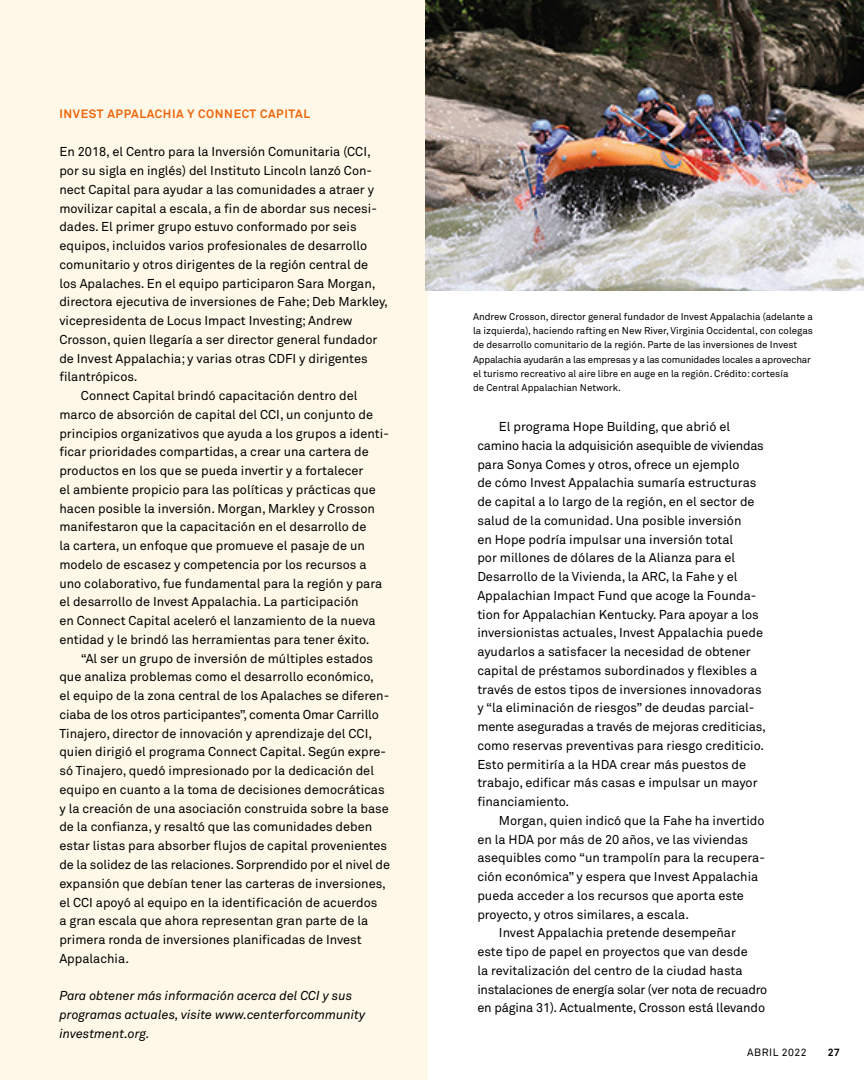
<style>
.page{position:relative;width:864px;height:1080px;background:#fff}
.page>*{position:absolute;margin:0;border:0;box-sizing:border-box;transform-origin:0 0}
.t1{font:12.75px/18.8px "Akkurat Pro";color:#000}
.t2{font:italic 12.75px/18.8px "Akkurat Pro";color:#000}
.t3{font:12.75px "Akkurat Pro";letter-spacing:-.02em;color:#000}
.t4{font:700 12px "Akkurat Pro";letter-spacing:.05em;color:#ed680f}
.t5{font:10.5px "Akkurat Pro";letter-spacing:.05em;color:#000}
.t6{font:700 10.5px "Akkurat Pro";color:#000}
.t7{font:9.75px/14.2px "Akkurat Pro";color:#000}
</style>
<div class="page">
<div style="left:0;top:0;width:428px;height:1080px;background:#fef8e8"></div>
<img style="left:426px;top:0;width:438px;height:290px">
<p class="t4" style="left:59px;top:106px;width:252px">INVEST APPALACHIA Y CONNECT CAPITAL</p>
<p class="t1" style="left:59px;top:143px;width:313px">En 2018, el Centro para la Inversión Comunitaria (CCI,</p>
<p class="t1" style="left:59px;top:162px;width:314px">por su sigla en inglés) del Instituto Lincoln lanzó Con-</p>
<p class="t1" style="left:59px;top:180px;width:316px">nect Capital para ayudar a las comunidades a atraer y</p>
<p class="t1" style="left:59px;top:199px;width:319px">movilizar capital a escala, a fin de abordar sus necesi-</p>
<p class="t1" style="left:59px;top:218px;width:299px">dades. El primer grupo estuvo conformado por seis</p>
<p class="t1" style="left:59px;top:237px;width:309px">equipos, incluidos varios profesionales de desarrollo</p>
<p class="t1" style="left:59px;top:255px;width:310px">comunitario y otros dirigentes de la región central de</p>
<p class="t1" style="left:59px;top:274px;width:318px">los Apalaches. En el equipo participaron Sara Morgan,</p>
<p class="t1" style="left:59px;top:293px;width:330px">directora ejecutiva de inversiones de Fahe; Deb Markley,</p>
<p class="t1" style="left:59px;top:312px;width:295px">vicepresidenta de Locus Impact Investing; Andrew</p>
<p class="t1" style="left:59px;top:330px;width:319px">Crosson, quien llegaría a ser director general fundador</p>
<p class="t1" style="left:59px;top:349px;width:310px">de Invest Appalachia; y varias otras CDFI y dirigentes</p>
<p class="t1" style="left:59px;top:368px;width:80px">filantrópicos.</p>
<p class="t1" style="left:81px;top:387px;width:278px">Connect Capital brindó capacitación dentro del</p>
<p class="t1" style="left:59px;top:405px;width:315px">marco de absorción de capital del CCI, un conjunto de</p>
<p class="t1" style="left:59px;top:424px;width:331px">principios organizativos que ayuda a los grupos a identi-</p>
<p class="t1" style="left:59px;top:443px;width:311px">ficar prioridades compartidas, a crear una cartera de</p>
<p class="t1" style="left:59px;top:462px;width:306px">productos en los que se pueda invertir y a fortalecer</p>
<p class="t1" style="left:59px;top:480px;width:318px">el ambiente propicio para las políticas y prácticas que</p>
<p class="t1" style="left:59px;top:499px;width:317px">hacen posible la inversión. Morgan, Markley y Crosson</p>
<p class="t1" style="left:59px;top:518px;width:309px">manifestaron que la capacitación en el desarrollo de</p>
<p class="t1" style="left:59px;top:537px;width:307px">la cartera, un enfoque que promueve el pasaje de un</p>
<p class="t1" style="left:59px;top:555px;width:309px">modelo de escasez y competencia por los recursos a</p>
<p class="t1" style="left:59px;top:574px;width:324px">uno colaborativo, fue fundamental para la región y para</p>
<p class="t1" style="left:59px;top:593px;width:301px">el desarrollo de Invest Appalachia. La participación</p>
<p class="t1" style="left:59px;top:612px;width:318px">en Connect Capital aceleró el lanzamiento de la nueva</p>
<p class="t1" style="left:59px;top:630px;width:312px">entidad y le brindó las herramientas para tener éxito.</p>
<p class="t1" style="left:81px;top:649px;width:294px">“Al ser un grupo de inversión de múltiples estados</p>
<p class="t1" style="left:59px;top:668px;width:316px">que analiza problemas como el desarrollo económico,</p>
<p class="t1" style="left:59px;top:687px;width:331px">el equipo de la zona central de los Apalaches se diferen-</p>
<p class="t1" style="left:59px;top:706px;width:321px">ciaba de los otros participantes”, comenta Omar Carrillo</p>
<p class="t1" style="left:59px;top:724px;width:314px">Tinajero, director de innovación y aprendizaje del CCI,</p>
<p class="t1" style="left:59px;top:743px;width:328px">quien dirigió el programa Connect Capital. Según expre-</p>
<p class="t1" style="left:59px;top:762px;width:316px">só Tinajero, quedó impresionado por la dedicación del</p>
<p class="t1" style="left:59px;top:781px;width:327px">equipo en cuanto a la toma de decisiones democráticas</p>
<p class="t1" style="left:59px;top:799px;width:331px">y la creación de una asociación construida sobre la base</p>
<p class="t1" style="left:59px;top:818px;width:314px">de la confianza, y resaltó que las comunidades deben</p>
<p class="t1" style="left:59px;top:837px;width:329px">estar listas para absorber flujos de capital provenientes</p>
<p class="t1" style="left:59px;top:856px;width:332px">de la solidez de las relaciones. Sorprendido por el nivel de</p>
<p class="t1" style="left:59px;top:874px;width:328px">expansión que debían tener las carteras de inversiones,</p>
<p class="t1" style="left:59px;top:893px;width:320px">el CCI apoyó al equipo en la identificación de acuerdos</p>
<p class="t1" style="left:59px;top:912px;width:310px">a gran escala que ahora representan gran parte de la</p>
<p class="t1" style="left:59px;top:931px;width:304px">primera ronda de inversiones planificadas de Invest</p>
<p class="t1" style="left:59px;top:949px;width:71px">Appalachia.</p>
<p class="t2" style="left:59px;top:987px;width:308px">Para obtener más información acerca del CCI y sus programas actuales, visite www.centerforcommunity investment.org.</p>
<p class="t7" style="left:473px;top:309px;width:342px">Andrew Crosson, director general fundador de Invest Appalachia (adelante a la izquierda), haciendo rafting en New River, Virginia Occidental, con colegas de desarrollo comunitario de la región. Parte de las inversiones de Invest Appalachia ayudarán a las empresas y a las comunidades locales a aprovechar el turismo recreativo al aire libre en auge en la región. Crédito: cortesía<br>de Central Appalachian Network.</p>
<p class="t1" style="left:477px;top:418px;width:290px;text-indent:22px">El programa Hope Building, que abrió el camino hacia la adquisición asequible de viviendas para Sonya Comes y otros, ofrece un ejemplo<br>de cómo Invest Appalachia sumaría estructuras de capital a lo largo de la región, en el sector de salud de la comunidad. Una posible inversión<br>en Hope podría impulsar una inversión total<br>por millones de dólares de la Alianza para el Desarrollo de la Vivienda, la ARC, la Fahe y el Appalachian Impact Fund que acoge la Founda&shy;tion for Appalachian Kentucky. Para apoyar a los inversionistas actuales, Invest Appalachia puede ayudarlos a satisfacer la necesidad de obtener capital de préstamos subordinados y flexibles a través de estos tipos de inversiones innovadoras y “la eliminación de riesgos” de deudas parcial&shy;mente aseguradas a través de mejoras crediticias, como reservas preventivas para riesgo crediticio.<br>Esto permitiría a la HDA crear más puestos de trabajo, edificar más casas e impulsar un mayor financiamiento.</p>
<p class="t1" style="left:499px;top:811px;width:267px">Morgan, quien indicó que la Fahe ha invertido</p>
<p class="t1" style="left:477px;top:830px;width:272px">en la HDA por más de 20 años, ve las viviendas</p>
<p class="t1" style="left:477px;top:849px;width:289px">asequibles como “un trampolín para la recupera-</p>
<p class="t1" style="left:477px;top:868px;width:283px">ción económica” y espera que Invest Appalachia</p>
<p class="t1" style="left:477px;top:886px;width:268px">pueda acceder a los recursos que aporta este</p>
<p class="t1" style="left:477px;top:905px;width:213px">proyecto, y otros similares, a escala.</p>
<p class="t1" style="left:499px;top:924px;width:239px">Invest Appalachia pretende desempeñar</p>
<p class="t1" style="left:477px;top:943px;width:272px">este tipo de papel en proyectos que van desde</p>
<p class="t1" style="left:477px;top:961px;width:267px">la revitalización del centro de la ciudad hasta</p>
<p class="t3" style="left:477px;top:982px;width:291px">instalaciones de energía solar (ver nota de recuadro</p>
<p class="t1" style="left:477px;top:999px;width:289px">en página 31). Actualmente, Crosson está llevando</p>
<p class="t5" style="left:747px;top:1047px;width:61px">ABRIL 2022</p>
<p class="t6" style="left:828px;top:1046px;width:13px">27</p>
</div>
